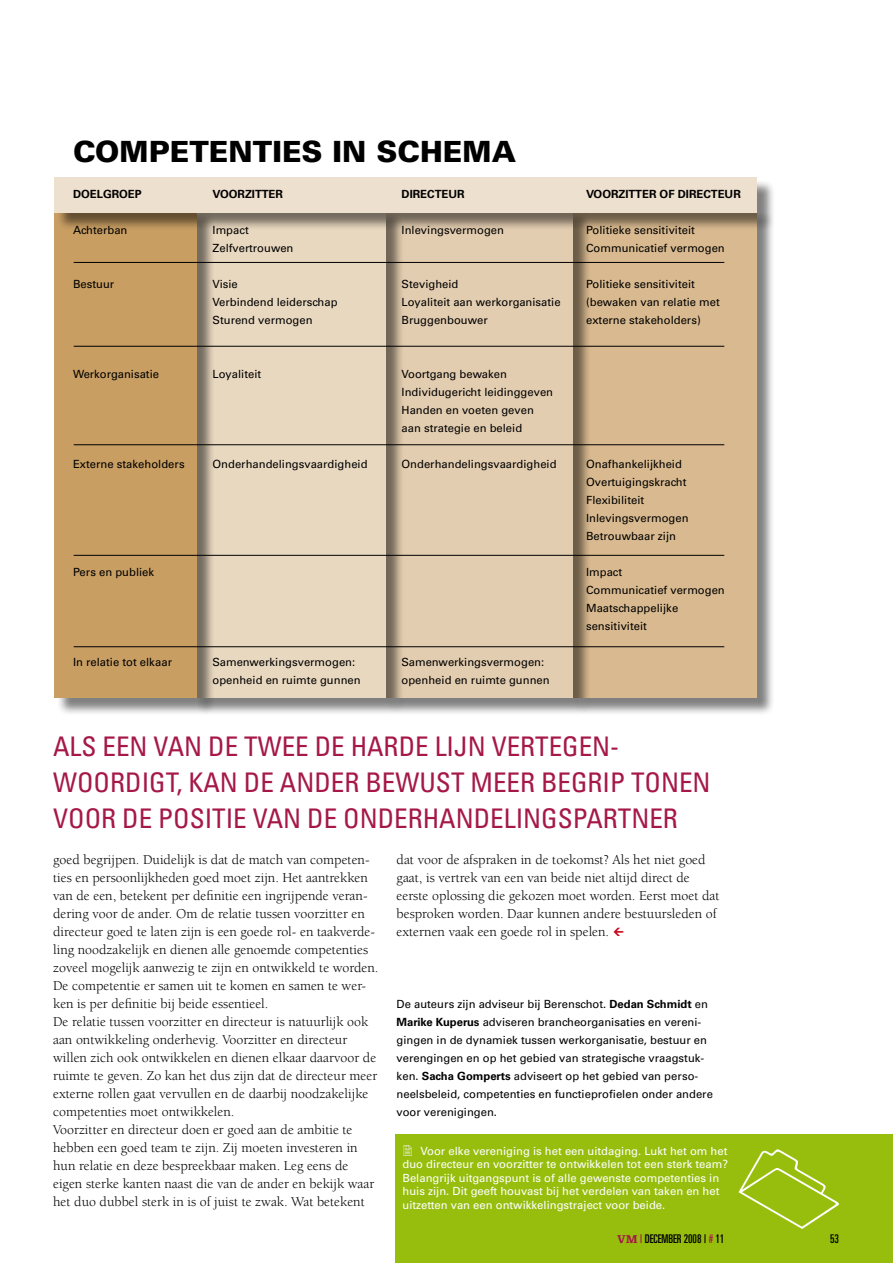
<style>
.page{position:relative;width:893px;height:1263px;background:#fff}
.page>*{position:absolute;margin:0;border:0;box-sizing:border-box;transform-origin:0 0}
.t1{font:900 29.25px "Univers";color:#000}
.t2{font:condensed 27px "Univers";color:#a51848}
.t3{font:13.8px/18px "Berkeley";color:#000}
.t4{font:ultra-condensed 12px "Univers";color:#000}
.t5{font:500 11.25px/18px "Univers CE";color:#000}
.t6{font:500 11.25px/13.5px "Univers CE";color:#fff}
.t7{font:700 11.25px "Univers";color:#000}
.s1{font-family:"Univers";font-weight:700}
.s2{font-family:"Egyptienne F";font-weight:900;font-stretch:normal;color:#a51848}
.s3{color:#a51848}
</style>
<div class="page">
<div style="left:396px;top:1134px;width:497px;height:129px;background:#97be0d"></div>
<div style="left:574px;top:211px;width:202px;height:505px;background:#000;opacity:.5"></div>
<div style="left:572px;top:209px;width:185px;height:488px;background:#d9ba90"></div>
<div style="left:387px;top:211px;width:204px;height:505px;background:#000;opacity:.5"></div>
<div style="left:385px;top:209px;width:188px;height:488px;background:#e3cdb0"></div>
<div style="left:196px;top:211px;width:208px;height:505px;background:#000;opacity:.5"></div>
<div style="left:194px;top:209px;width:192px;height:488px;background:#e9d8c0"></div>
<div style="left:56px;top:211px;width:159px;height:505px;background:#000;opacity:.5"></div>
<div style="left:54px;top:209px;width:142px;height:488px;background:#c89e63"></div>
<div style="left:56px;top:179px;width:720px;height:52px;background:#000;opacity:.5"></div>
<div style="left:54px;top:177px;width:703px;height:35px;background:#eee0ce"></div>
<svg style="left:738px;top:1149px;width:101px;height:80px"></svg>
<hr style="left:74px;top:262px;width:650px;height:1px;background:#000">
<hr style="left:74px;top:346px;width:650px;height:1px;background:#000">
<hr style="left:74px;top:444px;width:650px;height:1px;background:#000">
<hr style="left:74px;top:555px;width:650px;height:1px;background:#000">
<hr style="left:74px;top:646px;width:650px;height:1px;background:#000">
<h1 class="t1" style="left:73px;top:133px;width:445px">COMPETENTIES IN SCHEMA</h1>
<p class="t7" style="left:73px;top:187px;width:65px">DOELGROEPV</p>
<p class="t7" style="left:220px;top:187px;width:64px">OORZITTER</p>
<p class="t7" style="left:402px;top:187px;width:65px">DIRECTEUR</p>
<p class="t7" style="left:586px;top:187px;width:156px">VOORZITTER OF DIRECTEUR</p>
<p class="t5" style="left:73px;top:221px;width:56px">Achterban</p>
<p class="t5" style="left:213px;top:221px;width:38px">Impact</p>
<p class="t5" style="left:402px;top:221px;width:104px">Inlevingsvermogen</p>
<p class="t5" style="left:586px;top:221px;width:110px">Politieke sensitiviteit</p>
<p class="t5" style="left:213px;top:239px;width:82px">Zelfvertrouwen</p>
<p class="t5" style="left:586px;top:239px;width:140px">Communicatief vermogen</p>
<p class="t5" style="left:73px;top:275px;width:43px">Bestuur</p>
<p class="t5" style="left:213px;top:275px;width:27px">Visie</p>
<p class="t5" style="left:402px;top:275px;width:58px">Stevigheid</p>
<p class="t5" style="left:586px;top:275px;width:110px">Politieke sensitiviteit</p>
<p class="t5" style="left:213px;top:293px;width:127px">Verbindend leiderschap</p>
<p class="t5" style="left:402px;top:293px;width:161px">Loyaliteit aan werkorganisatie</p>
<p class="t5" style="left:586px;top:293px;width:135px">(bewaken van relatie met</p>
<p class="t5" style="left:213px;top:311px;width:102px">Sturend vermogen</p>
<p class="t5" style="left:402px;top:311px;width:88px">Bruggenbouwer</p>
<p class="t5" style="left:586px;top:311px;width:116px">externe stakeholders)</p>
<p class="t5" style="left:73px;top:365px;width:88px">Werkorganisatie</p>
<p class="t5" style="left:213px;top:365px;width:50px">Loyaliteit</p>
<p class="t5" style="left:402px;top:365px;width:153px">Voortgang bewaken<br>Individugericht leidinggeven<br>Handen en voeten geven aan strategie en beleid</p>
<p class="t5" style="left:73px;top:455px;width:113px">Externe stakeholders</p>
<p class="t5" style="left:213px;top:455px;width:157px">Onderhandelingsvaardigheid</p>
<p class="t5" style="left:402px;top:455px;width:157px">Onderhandelingsvaardigheid</p>
<p class="t5" style="left:586px;top:455px;width:104px">Onafhankelijkheid<br>Overtuigingskracht<br>Flexibiliteit<br>Inlevingsvermogen<br>Betrouwbaar zijn</p>
<p class="t5" style="left:73px;top:563px;width:83px">Pers en publiek</p>
<p class="t5" style="left:586px;top:563px;width:140px">Impact<br>Communicatief vermogen<br>Maatschappelijke sensitiviteit</p>
<p class="t5" style="left:73px;top:653px;width:101px">In relatie tot elkaar</p>
<p class="t5" style="left:213px;top:653px;width:144px">Samenwerkingsvermogen:</p>
<p class="t5" style="left:402px;top:653px;width:144px">Samenwerkingsvermogen:</p>
<p class="t5" style="left:213px;top:671px;width:150px">openheid en ruimte gunnen</p>
<p class="t5" style="left:402px;top:671px;width:150px">openheid en ruimte gunnen</p>
<h2 class="t2" style="left:53px;top:729px;width:64px">ALS EEN</h2>
<h2 class="t2" style="left:154px;top:729px;width:17px">VAN</h2>
<h2 class="t2" style="left:208px;top:729px;width:53px">DE TWEE</h2>
<h2 class="t2" style="left:315px;top:729px;width:52px">DE HARDE</h2>
<h2 class="t2" style="left:435px;top:729px;width:13px">LIJN</h2>
<h2 class="t2" style="left:492px;top:729px;width:16px">VERTEGEN</h2>
<h2 class="t2" style="left:610px;top:729px;width:10px">-</h2>
<h2 class="t2" style="left:53px;top:765px;width:17px">WOORDIGT</h2>
<h2 class="t2" style="left:176px;top:765px;width:28px">, KAN</h2>
<h2 class="t2" style="left:244px;top:765px;width:53px">DE ANDER</h2>
<h2 class="t2" style="left:365px;top:765px;width:19px">BEW</h2>
<h2 class="t2" style="left:419px;top:765px;width:68px">UST MEER</h2>
<h2 class="t2" style="left:541px;top:765px;width:15px">BEGRIP</h2>
<h2 class="t2" style="left:631px;top:765px;width:17px">TONEN</h2>
<h2 class="t2" style="left:53px;top:801px;width:17px">VOOR</h2>
<h2 class="t2" style="left:122px;top:801px;width:50px">DE POSITIE</h2>
<h2 class="t2" style="left:253px;top:801px;width:17px">VAN</h2>
<h2 class="t2" style="left:307px;top:801px;width:53px">DE ONDERHANDELINGSPARTNER</h2>
<p class="t3" style="left:53px;top:851px;width:327px">goed begrijpen. Duidelijk is dat de match van competen&shy;ties en persoonlijkheden goed moet zijn. Het aantrekken van de een, betekent per definitie een ingrijpende veran&shy;dering voor de ander. Om de relatie tussen voorzitter en directeur goed te laten zijn is een goede rol- en taakverde&shy;ling noodzakelijk en dienen alle genoemde competenties zoveel mogelijk aanwezig te zijn en ontwikkeld te worden.<br>De competentie er samen uit te komen en samen te wer&shy;ken is per definitie bij beide essentieel.<br>De relatie tussen voorzitter en directeur is natuurlijk ook aan ontwikkeling onderhevig. Voorzitter en directeur willen zich ook ontwikkelen en dienen elkaar daarvoor de ruimte te geven. Zo kan het dus zijn dat de directeur meer externe rollen gaat vervullen en de daarbij noodzakelijke competenties moet ontwikkelen.<br>Voorzitter en directeur doen er goed aan de ambitie te hebben een goed team te zijn. Zij moeten investeren in hun relatie en deze bespreekbaar maken. Leg eens de eigen sterke kanten naast die van de ander en bekijk waar het duo dubbel sterk in is of juist te zwak. Wat betekent</p>
<p class="t3" style="left:397px;top:851px;width:324px">dat voor de afspraken in de toekomst? Als het niet goed gaat, is vertrek van een van beide niet altijd direct de eerste oplossing die gekozen moet worden. Eerst moet dat besproken worden. Daar kunnen andere bestuursleden of externen vaak een goede rol in spelen.</p>
<p class="t5" style="left:397px;top:995px;width:318px">De auteurs zijn adviseur bij Berenschot. <span class="s1">DEDAN SCHMIDT</span> en <span class="s1">MARIKE KUPERUS</span> adviseren brancheorganisaties en vereni&shy;gingen in de dynamiek tussen werkorganisatie, bestuur en verengingen en op het gebied van strategische vraagstuk&shy;ken. <span class="s1">SACHA GOMPERTS</span> adviseert op het gebied van perso&shy;neelsbeleid, competenties en functieprofielen onder andere voor verenigingen.</p>
<p class="t6" style="left:403px;top:1144px;width:327px;text-indent:18px">Voor elke vereniging is het een uitdaging. Lukt het om het duo directeur en voorzitter te ontwikkelen tot een sterk team?<br>Belangrijk uitgangspunt is of alle gewenste competenties in huis zijn. Dit geeft houvast bij het verdelen van taken en het uitzetten van een ontwikkelingstraject voor beide.</p>
<p class="t4" style="left:617px;top:1232px;width:109px"><span class="s2">vm</span> <span class="s3">|</span> DECEMBER 2008 | <span class="s3">#</span> 11</p>
<p class="t4" style="left:830px;top:1232px;width:10px">53</p>
</div>
